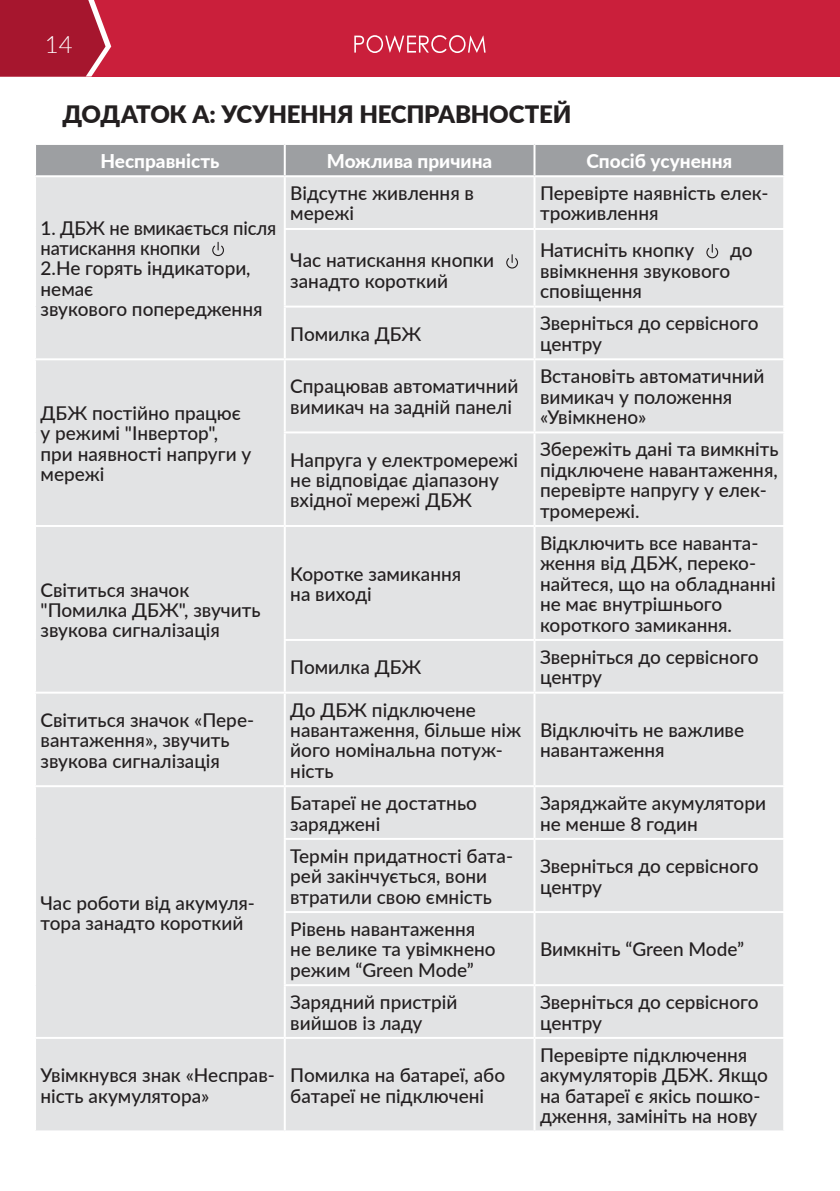
<style>
.page{position:relative;width:840px;height:1191px;background:#fff}
.page>*{position:absolute;margin:0;border:0;box-sizing:border-box;transform-origin:0 0}
.t1{font:800 24px "Lato";letter-spacing:-.015em;color:#231f20}
.t2{font:300 24px "Lato";color:#fff}
.t3{font:500 19px/20.4px "Lato";color:#231f20}
.t4{font:800 19px "Lato";color:#fff}
</style>
<div class="page">
<div style="left:0;top:0;width:839px;height:77px;background:#ca1f3b"></div>
<svg style="left:0;top:0;width:111px;height:77px;background:#ad233a"></svg>
<svg style="left:354px;top:35px;width:131px;height:18px"></svg>
<div style="left:36px;top:145px;width:746px;height:30px;background:#9d9fa2"></div>
<div style="left:36px;top:177px;width:746px;height:953px;background:#e2e3e4"></div>
<hr style="left:283px;top:145px;width:2px;height:30px;background:#fff">
<hr style="left:533px;top:145px;width:2px;height:30px;background:#fff">
<hr style="left:283px;top:177px;width:2px;height:51px;background:#fff">
<hr style="left:533px;top:177px;width:2px;height:51px;background:#fff">
<hr style="left:283px;top:228px;width:251px;height:2px;background:#fff">
<hr style="left:283px;top:230px;width:2px;height:75px;background:#fff">
<hr style="left:534px;top:228px;width:250px;height:2px;background:#fff">
<hr style="left:533px;top:230px;width:2px;height:75px;background:#fff">
<hr style="left:283px;top:305px;width:251px;height:2px;background:#fff">
<hr style="left:283px;top:307px;width:2px;height:51px;background:#fff">
<hr style="left:534px;top:305px;width:250px;height:2px;background:#fff">
<hr style="left:533px;top:307px;width:2px;height:51px;background:#fff">
<hr style="left:34px;top:358px;width:250px;height:2px;background:#fff">
<hr style="left:284px;top:358px;width:250px;height:2px;background:#fff">
<hr style="left:283px;top:360px;width:2px;height:71px;background:#fff">
<hr style="left:534px;top:358px;width:250px;height:2px;background:#fff">
<hr style="left:533px;top:360px;width:2px;height:71px;background:#fff">
<hr style="left:283px;top:431px;width:251px;height:2px;background:#fff">
<hr style="left:283px;top:433px;width:2px;height:92px;background:#fff">
<hr style="left:534px;top:431px;width:250px;height:2px;background:#fff">
<hr style="left:533px;top:433px;width:2px;height:92px;background:#fff">
<hr style="left:34px;top:525px;width:250px;height:2px;background:#fff">
<hr style="left:284px;top:525px;width:250px;height:2px;background:#fff">
<hr style="left:283px;top:527px;width:2px;height:112px;background:#fff">
<hr style="left:534px;top:525px;width:250px;height:2px;background:#fff">
<hr style="left:533px;top:527px;width:2px;height:112px;background:#fff">
<hr style="left:283px;top:639px;width:251px;height:2px;background:#fff">
<hr style="left:283px;top:641px;width:2px;height:50px;background:#fff">
<hr style="left:534px;top:639px;width:250px;height:2px;background:#fff">
<hr style="left:533px;top:641px;width:2px;height:50px;background:#fff">
<hr style="left:34px;top:691px;width:250px;height:2px;background:#fff">
<hr style="left:284px;top:691px;width:250px;height:2px;background:#fff">
<hr style="left:283px;top:693px;width:2px;height:92px;background:#fff">
<hr style="left:534px;top:691px;width:250px;height:2px;background:#fff">
<hr style="left:533px;top:693px;width:2px;height:92px;background:#fff">
<hr style="left:34px;top:785px;width:250px;height:2px;background:#fff">
<hr style="left:284px;top:785px;width:250px;height:2px;background:#fff">
<hr style="left:283px;top:787px;width:2px;height:51px;background:#fff">
<hr style="left:534px;top:785px;width:250px;height:2px;background:#fff">
<hr style="left:533px;top:787px;width:2px;height:51px;background:#fff">
<hr style="left:283px;top:838px;width:251px;height:2px;background:#fff">
<hr style="left:283px;top:840px;width:2px;height:71px;background:#fff">
<hr style="left:534px;top:838px;width:250px;height:2px;background:#fff">
<hr style="left:533px;top:840px;width:2px;height:71px;background:#fff">
<hr style="left:283px;top:911px;width:251px;height:2px;background:#fff">
<hr style="left:283px;top:913px;width:2px;height:71px;background:#fff">
<hr style="left:534px;top:911px;width:250px;height:2px;background:#fff">
<hr style="left:533px;top:913px;width:2px;height:71px;background:#fff">
<hr style="left:283px;top:984px;width:251px;height:2px;background:#fff">
<hr style="left:283px;top:986px;width:2px;height:51px;background:#fff">
<hr style="left:534px;top:984px;width:250px;height:2px;background:#fff">
<hr style="left:533px;top:986px;width:2px;height:51px;background:#fff">
<hr style="left:34px;top:1037px;width:250px;height:2px;background:#fff">
<hr style="left:284px;top:1037px;width:250px;height:2px;background:#fff">
<hr style="left:283px;top:1039px;width:2px;height:91px;background:#fff">
<hr style="left:534px;top:1037px;width:250px;height:2px;background:#fff">
<hr style="left:533px;top:1039px;width:2px;height:91px;background:#fff">
<svg style="left:211px;top:242px;width:13px;height:15px"></svg>
<svg style="left:505px;top:255px;width:13px;height:14px"></svg>
<svg style="left:705px;top:244px;width:13px;height:15px"></svg>
<p class="t2" style="left:45px;top:28px;width:29px">14</p>
<p class="t1" style="left:62px;top:96px;width:510px">ДОДАТОК А: УСУНЕННЯ НЕСПРАВНОСТЕЙ</p>
<p class="t4" style="left:100px;top:147px;width:120px">Несправність</p>
<p class="t4" style="left:327px;top:147px;width:167px">Можлива причина</p>
<p class="t4" style="left:586px;top:147px;width:147px">Спосіб усунення</p>
<p class="t3" style="left:41px;top:217px;width:237px">1. ДБЖ не вмикається після натискання кнопки<br>2.Не горять індикатори, немає<br>звукового попередження</p>
<p class="t3" style="left:41px;top:402px;width:212px">ДБЖ постійно працює у режимі "Інвертор", при наявності напруги у мережі</p>
<p class="t3" style="left:41px;top:579px;width:221px">Світиться значок "Помилка ДБЖ", звучить звукова сигналізація</p>
<p class="t3" style="left:290px;top:182px;width:185px">Відсутнє живлення в мережі</p>
<p class="t3" style="left:539px;top:182px;width:230px">Перевірте наявність елек&shy;троживлення</p>
<p class="t3" style="left:290px;top:249px;width:205px">Час натискання кнопки занадто короткий</p>
<p class="t3" style="left:539px;top:239px;width:156px">Натисніть кнопку</p>
<p class="t3" style="left:729px;top:239px;width:24px">до</p>
<p class="t3" style="left:539px;top:260px;width:191px">ввімкнення звукового сповіщення</p>
<p class="t3" style="left:290px;top:323px;width:133px">Помилка ДБЖ</p>
<p class="t3" style="left:539px;top:312px;width:220px">Зверніться до сервісного центру</p>
<p class="t3" style="left:290px;top:375px;width:229px">Спрацював автоматичний вимикач на задній панелі</p>
<p class="t3" style="left:539px;top:365px;width:226px">Встановіть автоматичний вимикач у положення «Увімкнено»</p>
<p class="t3" style="left:290px;top:448px;width:229px">Напруга у електромережі не відповідає діапазону вхідної мережі ДБЖ</p>
<p class="t3" style="left:539px;top:438px;width:240px">Збережіть дані та вимкніть підключене навантаження, перевірте напругу у елек&shy;тромережі.</p>
<p class="t3" style="left:290px;top:562px;width:172px">Коротке замикання на виході</p>
<p class="t3" style="left:539px;top:532px;width:237px">Відключить все наванта&shy;ження від ДБЖ, переко&shy;найтеся, що на обладнанні не має внутрішнього короткого замикання.</p>
<p class="t3" style="left:290px;top:656px;width:133px">Помилка ДБЖ</p>
<p class="t3" style="left:539px;top:646px;width:220px">Зверніться до сервісного центру</p>
<p class="t3" style="left:41px;top:709px;width:215px">Світиться значок «Пере&shy;вантаження», звучить звукова сигналізація</p>
<p class="t3" style="left:290px;top:698px;width:232px">До ДБЖ підключене навантаження, більше ніж його номінальна потуж&shy;ність</p>
<p class="t3" style="left:539px;top:719px;width:205px">Відключіть не важливе навантаження</p>
<p class="t3" style="left:41px;top:891px;width:216px">Час роботи від акумуля&shy;тора занадто короткий</p>
<p class="t3" style="left:290px;top:792px;width:188px">Батареї не достатньо заряджені</p>
<p class="t3" style="left:539px;top:792px;width:227px">Заряджайте акумулятори не менше 8 годин</p>
<p class="t3" style="left:290px;top:845px;width:224px">Термін придатності бата&shy;рей закінчується, вони втратили свою ємність</p>
<p class="t3" style="left:539px;top:855px;width:220px">Зверніться до сервісного центру</p>
<p class="t3" style="left:290px;top:918px;width:207px">Рівень навантаження не велике та увімкнено режим “Green Mode”</p>
<p class="t3" style="left:539px;top:938px;width:205px">Вимкніть “Green Mode”</p>
<p class="t3" style="left:290px;top:991px;width:168px">Зарядний пристрій вийшов із ладу</p>
<p class="t3" style="left:539px;top:991px;width:220px">Зверніться до сервісного центру</p>
<p class="t3" style="left:41px;top:1064px;width:236px">Увімкнувся знак «Несправ&shy;ність акумулятора»</p>
<p class="t3" style="left:290px;top:1064px;width:216px">Помилка на батареї, або батареї не підключені</p>
<p class="t3" style="left:539px;top:1044px;width:229px">Перевірте підключення акумуляторів ДБЖ. Якщо на батареї є якісь пошко&shy;дження, замініть на нову</p>
</div>
